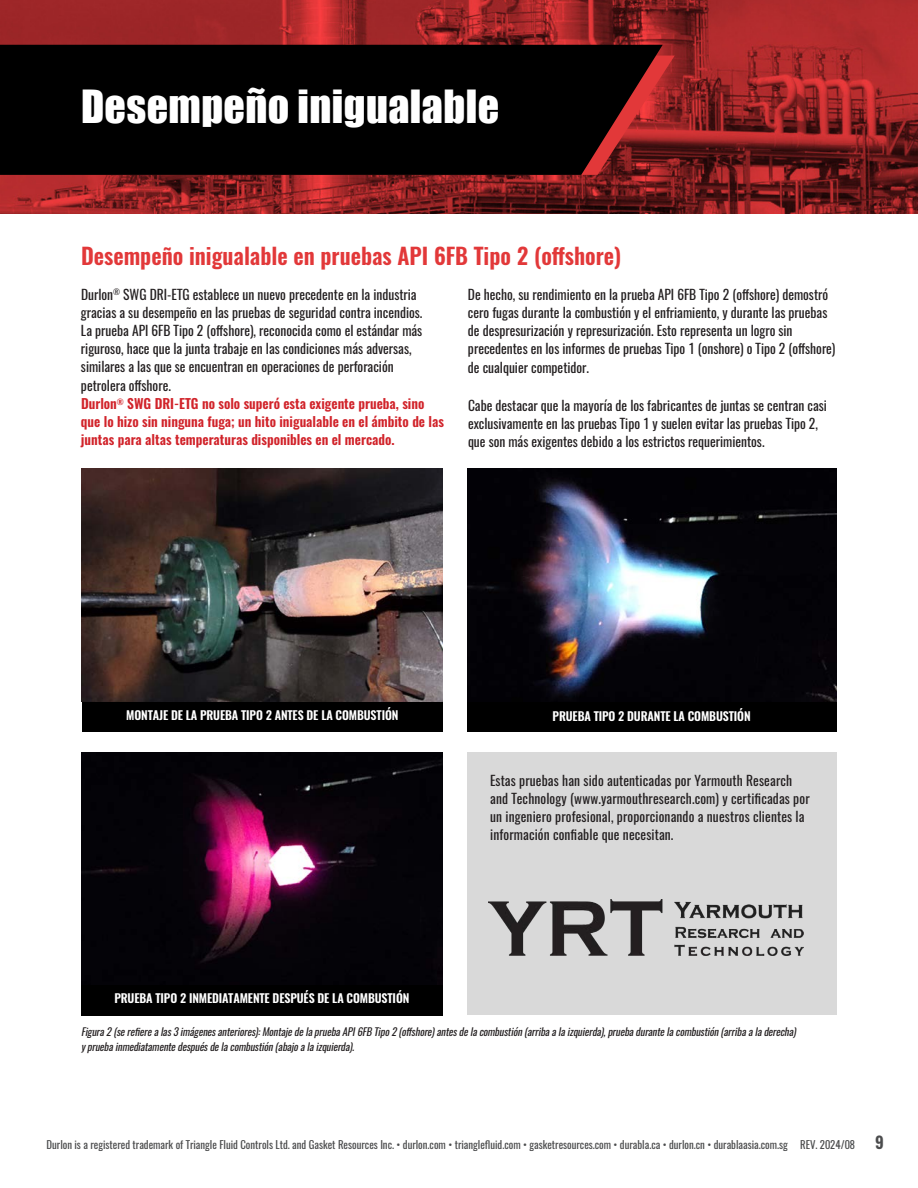
<style>
.page{position:relative;width:918px;height:1188px;background:#fff}
.page>*{position:absolute;margin:0;border:0;box-sizing:border-box;transform-origin:0 0}
.t1{font:42px "Impact";letter-spacing:.01em;color:#fff}
.t2{font:600 22.5px "Oswald";color:#e23839}
.Durlon{font:13.5px/18px "Oswald";color:#231f20}
.Durlon-2{font:600 13.5px/18px "Oswald";color:#d1232a}
.Durlon-3{font:600 12px "Oswald";letter-spacing:-.01em;color:#fff}
.t3{font:10.8px "Oswald";color:#4b4c4d}
.Durlon-4{font:italic 10.5px/15px "Oswald";color:#231f20}
.s1{font-weight:400;color:#231f20}
.s2{font-weight:600;font-size:16.5px}
</style>
<div class="page">
<img style="left:0;top:0;width:918px;height:214px">
<div style="left:82px;top:702px;width:361px;height:30px;background:#000"></div>
<div style="left:467px;top:702px;width:370px;height:30px;background:#000"></div>
<img style="left:82px;top:469px;width:361px;height:233px">
<img style="left:467px;top:469px;width:370px;height:233px">
<img style="left:81px;top:752px;width:362px;height:233px">
<div style="left:81px;top:985px;width:362px;height:30px;background:#000"></div>
<div style="left:467px;top:752px;width:370px;height:262px;background:#d9d9d9"></div>
<img style="left:488px;top:900px;width:315px;height:55px">
<div style="left:0;top:45px;width:663px;height:130px;background:#000"></div>
<p class="t1" style="left:81px;top:74px;width:420px">Desempeño inigualable</p>
<p class="t2" style="left:81px;top:240px;width:542px">Desempeño inigualable en pruebas API 6FB Tipo 2 (offshore)</p>
<p class="Durlon" style="left:81px;top:285px;width:343px">Durlon<sup>®</sup> SWG DRI-ETG establece un nuevo precedente en la industria gracias a su desempeño en las pruebas de seguridad contra incendios.<br>La prueba API 6FB Tipo 2 (offshore), reconocida como el estándar más riguroso, hace que la junta trabaje en las condiciones más adversas, similares a las que se encuentran en operaciones de perforación</p>
<p class="Durlon-2" style="left:81px;top:378px;width:364px"><span class="s1">petrolera offshore.<br></span>Durlon<sup>®</sup> SWG DRI-ETG no solo superó esta exigente prueba, sino que lo hizo sin ninguna fuga; un hito inigualable en el ámbito de las juntas para altas temperaturas disponibles en el mercado.</p>
<p class="Durlon" style="left:468px;top:285px;width:369px">De hecho, su rendimiento en la prueba API 6FB Tipo 2 (offshore) demostró cero fugas durante la combustión y el enfriamiento, y durante las pruebas de despresurización y represurización. Esto representa un logro sin precedentes en los informes de pruebas Tipo 1 (onshore) o Tipo 2 (offshore)</p>
<p class="Durlon" style="left:468px;top:359px;width:123px">de cualquier competidor.</p>
<p class="Durlon" style="left:468px;top:396px;width:360px">Cabe destacar que la mayoría de los fabricantes de juntas se centran casi exclusivamente en las pruebas Tipo 1 y suelen evitar las pruebas Tipo 2, que son más exigentes debido a los estrictos requerimientos.</p>
<p class="Durlon-3" style="left:126px;top:706px;width:274px">MONTAJE DE LA PRUEBA TIPO 2 ANTES DE LA COMBUSTIÓN</p>
<p class="Durlon-3" style="left:553px;top:707px;width:200px">PRUEBA TIPO 2 DURANTE LA COMBUSTIÓN</p>
<p class="Durlon-3" style="left:114px;top:990px;width:297px">PRUEBA TIPO 2 INMEDIATAMENTE DESPUÉS DE LA COMBUSTIÓN</p>
<p class="Durlon" style="left:490px;top:772px;width:321px">Estas pruebas han sido autenticadas por Yarmouth Research and Technology (www.yarmouthresearch.com) y certificadas por un ingeniero profesional, proporcionando a nuestros clientes la información confiable que necesitan.</p>
<p class="Durlon-4" style="left:81px;top:1024px;width:719px">Figura2(serefierealas3imágenesanteriores):MontajedelapruebaAPI6FB Tipo2(offshore)antesdelacombustión(arribaalaizquierda),pruebadurantelacombustión(arribaaladerecha) ypruebainmediatamentedespuésdelacombustión(abajoalaizquierda).</p>
<p class="t3" style="left:46px;top:1138px;width:839px">Durlon is a registered trademark of Triangle Fluid Controls Ltd. and Gasket Resources Inc. • durlon.com • trianglefluid.com • gasketresources.com • durabla.ca • durlon.cn • durablaasia.com.sg REV. 2024/08 <span class="s2">9</span></p>
</div>
